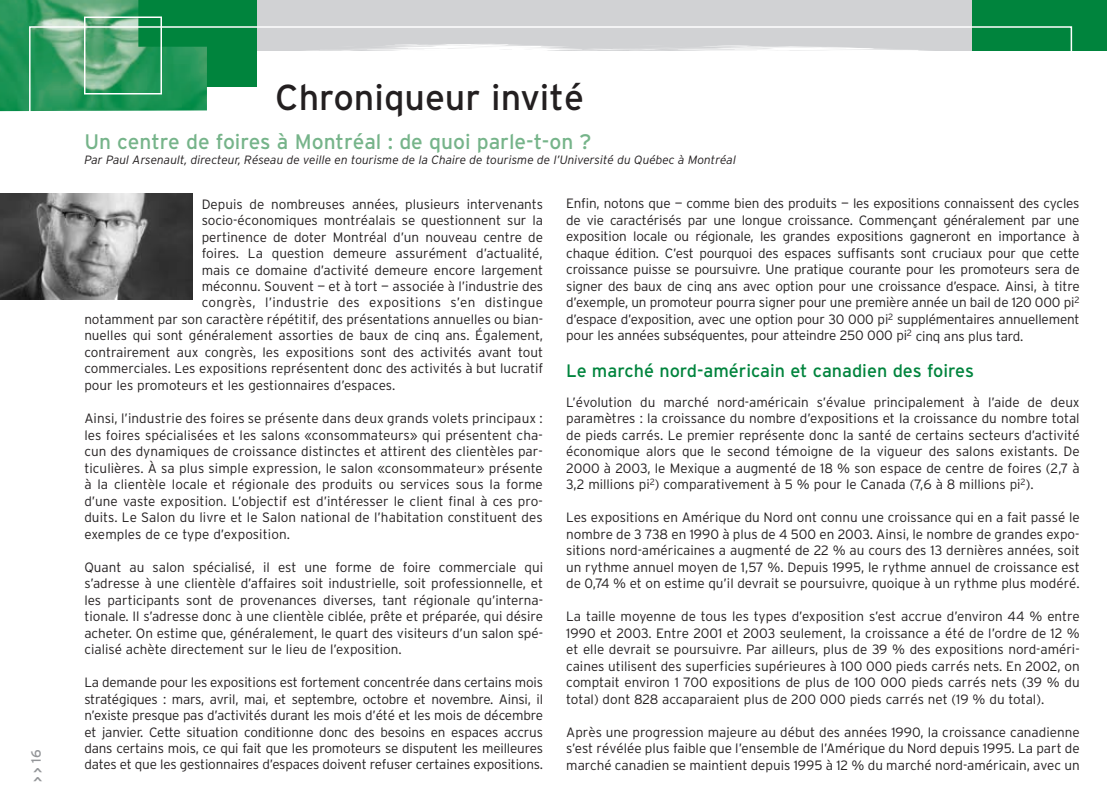
<style>
.page{position:relative;width:1107px;height:810px;background:#fff}
.page>*{position:absolute;margin:0;border:0;box-sizing:border-box;transform-origin:0 0}
.t1{font:36px "Interstate";color:#231f20}
.t2{font:21px "Interstate";color:#76b48a}
.t3{font:18px "Interstate";color:#00843d}
.t4{font:300 13.5px/16.5px "Interstate";color:#231f20;text-align:justify}
.t5{font:300 13.5px "Interstate";letter-spacing:.025em;color:#231f20}
.t6{font:700 condensed 13.5px "Interstate";color:#939598}
.t7{font:italic 300 12px "Interstate";color:#231f20}
.s1{font-weight:400;font-stretch:normal}
</style>
<div class="page">
<div style="left:256px;top:0;width:716px;height:51px;background:#d1d2d4"></div>
<div style="left:134px;top:0;width:122px;height:87px;background:#00843d"></div>
<div style="left:972px;top:0;width:135px;height:51px;background:#00843d"></div>
<img style="left:0;top:0;width:139px;height:111px">
<div style="left:84px;top:16px;width:78px;height:78px;border:2px solid #fff"></div>
<svg style="left:28px;top:26px;width:1045px;height:85px"></svg>
<svg style="left:257px;top:43px;width:715px;height:14px"></svg>
<img style="left:0;top:193px;width:193px;height:106px">
<p class="t6" style="left:30px;top:782px;width:33px;rotate:-90deg">&gt; &gt; <span class="s1">16</span></p>
<h1 class="t1" style="left:275px;top:76px;width:310px">Chroniqueur invité</h1>
<h2 class="t2" style="left:84px;top:129px;width:509px">Un centre de foires à Montréal : de quoi parle-t-on ?</h2>
<p class="t7" style="left:84px;top:153px;width:653px">Par Paul Arsenault, directeur, Réseau de veille en tourisme de la Chaire de tourisme de l’Université du Québec à Montréal</p>
<p class="t4" style="left:202px;top:196px;width:343px">Depuis de nombreuses années, plusieurs intervenants</p>
<p class="t4" style="left:202px;top:212px;width:343px">socio-économiques montréalais se questionnent sur la</p>
<p class="t4" style="left:202px;top:229px;width:343px">pertinence de doter Montréal d’un nouveau centre de</p>
<p class="t4" style="left:202px;top:245px;width:343px">foires. La question demeure assurément d’actualité,</p>
<p class="t4" style="left:202px;top:262px;width:343px">mais ce domaine d’activité demeure encore largement</p>
<p class="t4" style="left:202px;top:278px;width:343px">méconnu. Souvent — et à tort — associée à l’industrie des</p>
<p class="t5" style="left:202px;top:295px;width:343px">congrès, l’industrie des expositions s’en distingue</p>
<p class="t4" style="left:84px;top:311px;width:460px">notamment par son caractère répétitif, des présentations annuelles ou bian-</p>
<p class="t4" style="left:84px;top:328px;width:460px">nuelles qui sont généralement assorties de baux de cinq ans. Également,</p>
<p class="t4" style="left:84px;top:344px;width:460px">contrairement aux congrès, les expositions sont des activités avant tout</p>
<p class="t4" style="left:84px;top:361px;width:460px">commerciales. Les expositions représentent donc des activités à but lucratif</p>
<p class="t4" style="left:84px;top:377px;width:312px">pour les promoteurs et les gestionnaires d’espaces.</p>
<p class="t4" style="left:84px;top:410px;width:460px">Ainsi, l’industrie des foires se présente dans deux grands volets principaux : les foires spécialisées et les salons «consommateurs» qui présentent cha&shy;cun des dynamiques de croissance distinctes et attirent des clientèles par&shy;ticulières. À sa plus simple expression, le salon «consommateur» présente à la clientèle locale et régionale des produits ou services sous la forme d’une vaste exposition. L’objectif est d’intéresser le client final à ces pro&shy;duits. Le Salon du livre et le Salon national de l’habitation constituent des exemples de ce type d’exposition.</p>
<p class="t4" style="left:84px;top:559px;width:460px">Quant au salon spécialisé, il est une forme de foire commerciale qui s’adresse à une clientèle d’affaires soit industrielle, soit professionnelle, et les participants sont de provenances diverses, tant régionale qu’interna&shy;tionale. Il s’adresse donc à une clientèle ciblée, prête et préparée, qui désire acheter. On estime que, généralement, le quart des visiteurs d’un salon spé&shy;cialisé achète directement sur le lieu de l’exposition.</p>
<p class="t4" style="left:84px;top:674px;width:460px">La demande pour les expositions est fortement concentrée dans certains mois stratégiques : mars, avril, mai, et septembre, octobre et novembre. Ainsi, il n’existe presque pas d’activités durant les mois d’été et les mois de décembre et janvier. Cette situation conditionne donc des besoins en espaces accrus dans certains mois, ce qui fait que les promoteurs se disputent les meilleures dates et que les gestionnaires d’espaces doivent refuser certaines expositions.</p>
<p class="t4" style="left:566px;top:196px;width:515px">Enfin, notons que — comme bien des produits — les expositions connaissent des cycles de vie caractérisés par une longue croissance. Commençant généralement par une exposition locale ou régionale, les grandes expositions gagneront en importance à chaque édition. C’est pourquoi des espaces suffisants sont cruciaux pour que cette croissance puisse se poursuivre. Une pratique courante pour les promoteurs sera de signer des baux de cinq ans avec option pour une croissance d’espace. Ainsi, à titre d’exemple, un promoteur pourra signer pour une première année un bail de 120 000 pi<sup>2 </sup>d’espace d’exposition, avec une option pour 30 000 pi<sup>2</sup> supplémentaires annuellement pour les années subséquentes, pour atteindre 250 000 pi<sup>2</sup> cinq ans plus tard.</p>
<h3 class="t3" style="left:566px;top:360px;width:409px">Le marché nord-américain et canadien des foires</h3>
<p class="t4" style="left:566px;top:394px;width:515px">L’évolution du marché nord-américain s’évalue principalement à l’aide de deux paramètres : la croissance du nombre d’expositions et la croissance du nombre total de pieds carrés. Le premier représente donc la santé de certains secteurs d’activité économique alors que le second témoigne de la vigueur des salons existants. De 2000 à 2003, le Mexique a augmenté de 18 % son espace de centre de foires (2,7 à 3,2 millions pi<sup>2</sup>) comparativement à 5 % pour le Canada (7,6 à 8 millions pi<sup>2</sup>).</p>
<p class="t4" style="left:566px;top:509px;width:515px">Les expositions en Amérique du Nord ont connu une croissance qui en a fait passé le nombre de 3 738 en 1990 à plus de 4 500 en 2003. Ainsi, le nombre de grandes expo&shy;sitions nord-américaines a augmenté de 22 % au cours des 13 dernières années, soit un rythme annuel moyen de 1,57 %. Depuis 1995, le rythme annuel de croissance est de 0,74 % et on estime qu’il devrait se poursuivre, quoique à un rythme plus modéré.</p>
<p class="t4" style="left:566px;top:608px;width:515px">La taille moyenne de tous les types d’exposition s’est accrue d’environ 44 % entre 1990 et 2003. Entre 2001 et 2003 seulement, la croissance a été de l’ordre de 12 % et elle devrait se poursuivre. Par ailleurs, plus de 39 % des expositions nord-améri&shy;caines utilisent des superficies supérieures à 100 000 pieds carrés nets. En 2002, on comptait environ 1 700 expositions de plus de 100 000 pieds carrés nets (39 % du total) dont 828 accaparaient plus de 200 000 pieds carrés net (19 % du total).</p>
<p class="t4" style="left:566px;top:724px;width:515px">Après une progression majeure au début des années 1990, la croissance canadienne s’est révélée plus faible que l’ensemble de l’Amérique du Nord depuis 1995. La part de marché canadien se maintient depuis 1995 à 12 % du marché nord-américain, avec un</p>
</div>
